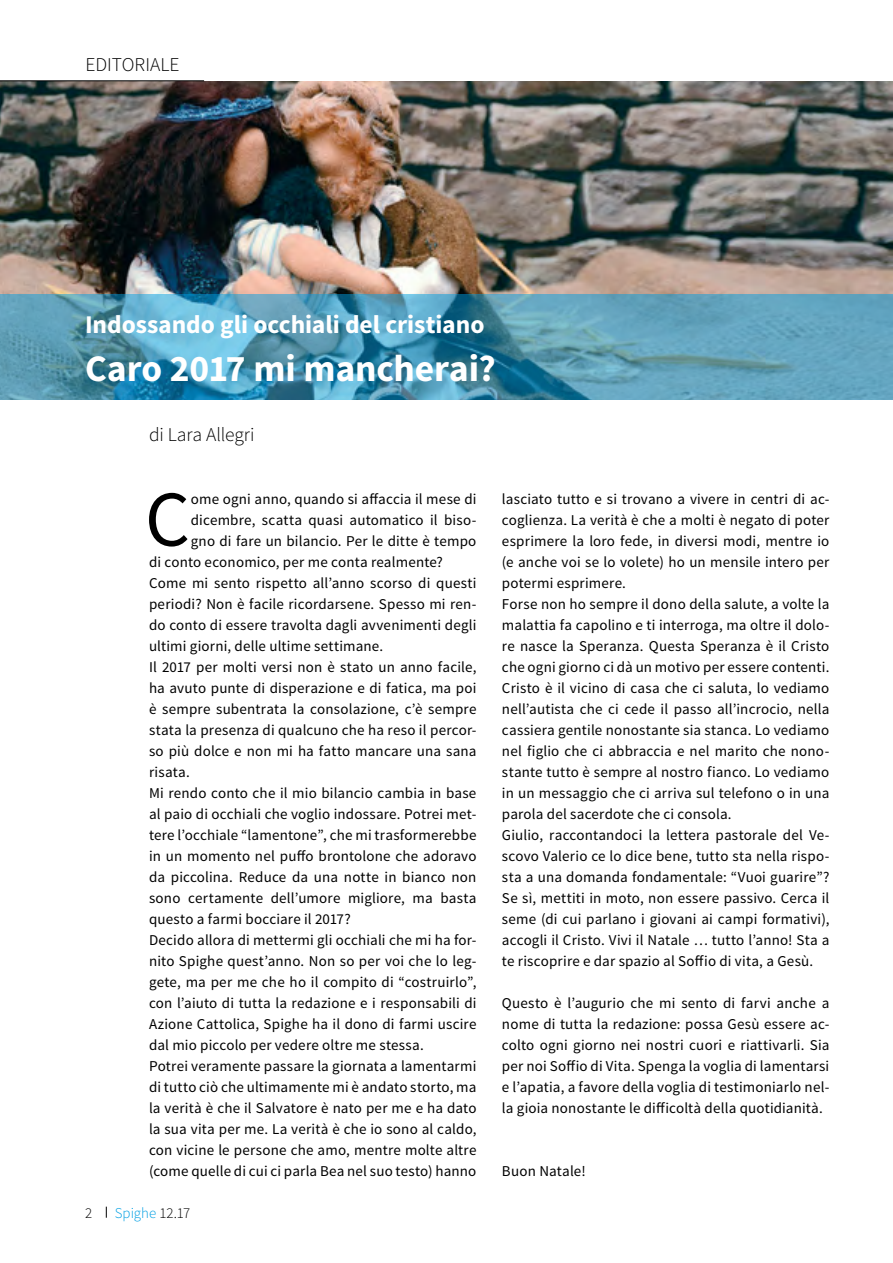
<style>
.page{position:relative;width:893px;height:1263px;background:#fff}
.page>*{position:absolute;margin:0;border:0;box-sizing:border-box;transform-origin:0 0}
.t1{font:79.05px "Source Sans Pro";color:#000}
.t2{font:700 37.5px "Source Sans Pro";letter-spacing:-.005em;color:#fff}
.t3{font:700 25.5px "Source Sans Pro";letter-spacing:-.005em;color:#fff}
.t4{font:300 19.5px "Source Sans Pro";color:#000}
.t5{font:15px/21px "Source Sans Pro";letter-spacing:.01em;color:#000}
.t6{font:300 15px "Source Sans Pro";color:#009fe3}
.t7{font:300 15px "Source Sans Pro";color:#000}
.s1{color:#000}
</style>
<div class="page">
<img style="left:0;top:81px;width:893px;height:213px">
<svg style="left:0;top:294px;width:893px;height:105px;background:#549ab4"></svg>
<hr style="left:0;top:80px;width:204px;height:1px;background:#000">
<h3 class="t4" style="left:85px;top:53px;width:96px">EDITORIALE</h3>
<h3 class="t3" style="left:85px;top:308px;width:401px">Indossando gli occhiali del cristiano</h3>
<h2 class="t2" style="left:85px;top:344px;width:412px">Caro 2017 mi mancherai?</h2>
<h3 class="t4" style="left:149px;top:422px;width:107px">di Lara Allegri</h3>
<h1 class="t1" style="left:145px;top:470px;width:47px">C</h1>
<p class="t5" style="left:191px;top:488px;width:287px">ome ogni anno, quando si affaccia il mese di</p>
<p class="t5" style="left:191px;top:509px;width:287px">dicembre, scatta quasi automatico il biso-</p>
<p class="t5" style="left:191px;top:530px;width:287px">gno di fare un bilancio. Per le ditte è tempo</p>
<p class="t5" style="left:149px;top:551px;width:295px">di conto economico, per me conta realmente?</p>
<p class="t5" style="left:149px;top:572px;width:329px">Come mi sento rispetto all’anno scorso di questi</p>
<p class="t5" style="left:149px;top:593px;width:329px">periodi? Non è facile ricordarsene. Spesso mi ren-</p>
<p class="t5" style="left:149px;top:614px;width:329px">do conto di essere travolta dagli avvenimenti degli</p>
<p class="t5" style="left:149px;top:635px;width:236px">ultimi giorni, delle ultime settimane.</p>
<p class="t5" style="left:149px;top:656px;width:329px">Il 2017 per molti versi non è stato un anno facile,</p>
<p class="t5" style="left:149px;top:677px;width:329px">ha avuto punte di disperazione e di fatica, ma poi</p>
<p class="t5" style="left:149px;top:698px;width:329px">è sempre subentrata la consolazione, c’è sempre</p>
<p class="t5" style="left:149px;top:719px;width:329px">stata la presenza di qualcuno che ha reso il percor-</p>
<p class="t5" style="left:149px;top:740px;width:329px">so più dolce e non mi ha fatto mancare una sana</p>
<p class="t5" style="left:149px;top:761px;width:42px">risata.</p>
<p class="t5" style="left:149px;top:782px;width:329px">Mi rendo conto che il mio bilancio cambia in base</p>
<p class="t5" style="left:149px;top:803px;width:329px">al paio di occhiali che voglio indossare. Potrei met-</p>
<p class="t5" style="left:149px;top:824px;width:329px">tere l’occhiale “lamentone”, che mi trasformerebbe</p>
<p class="t5" style="left:149px;top:845px;width:329px">in un momento nel puffo brontolone che adoravo</p>
<p class="t5" style="left:149px;top:866px;width:329px">da piccolina. Reduce da una notte in bianco non</p>
<p class="t5" style="left:149px;top:887px;width:329px">sono certamente dell’umore migliore, ma basta</p>
<p class="t5" style="left:149px;top:908px;width:203px">questo a farmi bocciare il 2017?</p>
<p class="t5" style="left:149px;top:929px;width:329px">Decido allora di mettermi gli occhiali che mi ha for-</p>
<p class="t5" style="left:149px;top:950px;width:329px">nito Spighe quest’anno. Non so per voi che lo leg-</p>
<p class="t5" style="left:149px;top:971px;width:329px">gete, ma per me che ho il compito di “costruirlo”,</p>
<p class="t5" style="left:149px;top:992px;width:329px">con l’aiuto di tutta la redazione e i responsabili di</p>
<p class="t5" style="left:149px;top:1013px;width:329px">Azione Cattolica, Spighe ha il dono di farmi uscire</p>
<p class="t5" style="left:149px;top:1034px;width:276px">dal mio piccolo per vedere oltre me stessa.</p>
<p class="t5" style="left:149px;top:1055px;width:329px">Potrei veramente passare la giornata a lamentarmi</p>
<p class="t5" style="left:149px;top:1076px;width:329px">di tutto ciò che ultimamente mi è andato storto, ma</p>
<p class="t5" style="left:149px;top:1097px;width:329px">la verità è che il Salvatore è nato per me e ha dato</p>
<p class="t5" style="left:149px;top:1118px;width:329px">la sua vita per me. La verità è che io sono al caldo,</p>
<p class="t5" style="left:149px;top:1139px;width:329px">con vicine le persone che amo, mentre molte altre</p>
<p class="t5" style="left:149px;top:1160px;width:329px">(come quelle di cui ci parla Bea nel suo testo) hanno</p>
<p class="t7" style="left:85px;top:1204px;width:9px">2</p>
<p class="t6" style="left:115px;top:1204px;width:77px">Spighe <span class="s1">12.17</span></p>
<p class="t5" style="left:502px;top:488px;width:329px">lasciato tutto e si trovano a vivere in centri di ac&shy;coglienza. La verità è che a molti è negato di poter esprimere la loro fede, in diversi modi, mentre io (e anche voi se lo volete) ho un mensile intero per potermi esprimere.<br>Forse non ho sempre il dono della salute, a volte la malattia fa capolino e ti interroga, ma oltre il dolo&shy;re nasce la Speranza. Questa Speranza è il Cristo che ogni giorno ci dà un motivo per essere contenti.<br>Cristo è il vicino di casa che ci saluta, lo vediamo nell’autista che ci cede il passo all’incrocio, nella cassiera gentile nonostante sia stanca. Lo vediamo nel figlio che ci abbraccia e nel marito che nono&shy;stante tutto è sempre al nostro fianco. Lo vediamo in un messaggio che ci arriva sul telefono o in una parola del sacerdote che ci consola.<br>Giulio, raccontandoci la lettera pastorale del Ve&shy;scovo Valerio ce lo dice bene, tutto sta nella rispo&shy;sta a una domanda fondamentale: “Vuoi guarire”?<br>Se sì, mettiti in moto, non essere passivo. Cerca il seme (di cui parlano i giovani ai campi formativi), accogli il Cristo. Vivi il Natale … tutto l’anno! Sta a te riscoprire e dar spazio al Soffio di vita, a Gesù.</p>
<p class="t5" style="left:502px;top:992px;width:329px;text-align:justify">Questo è l’augurio che mi sento di farvi anche a nome di tutta la redazione: possa Gesù essere ac&shy;colto ogni giorno nei nostri cuori e riattivarli. Sia per noi Soffio di Vita. Spenga la voglia di lamentarsi e l’apatia, a favore della voglia di testimoniarlo nel&shy;la gioia nonostante le difficoltà della quotidianità.</p>
<p class="t5" style="left:502px;top:1160px;width:85px">Buon Natale!</p>
</div>
